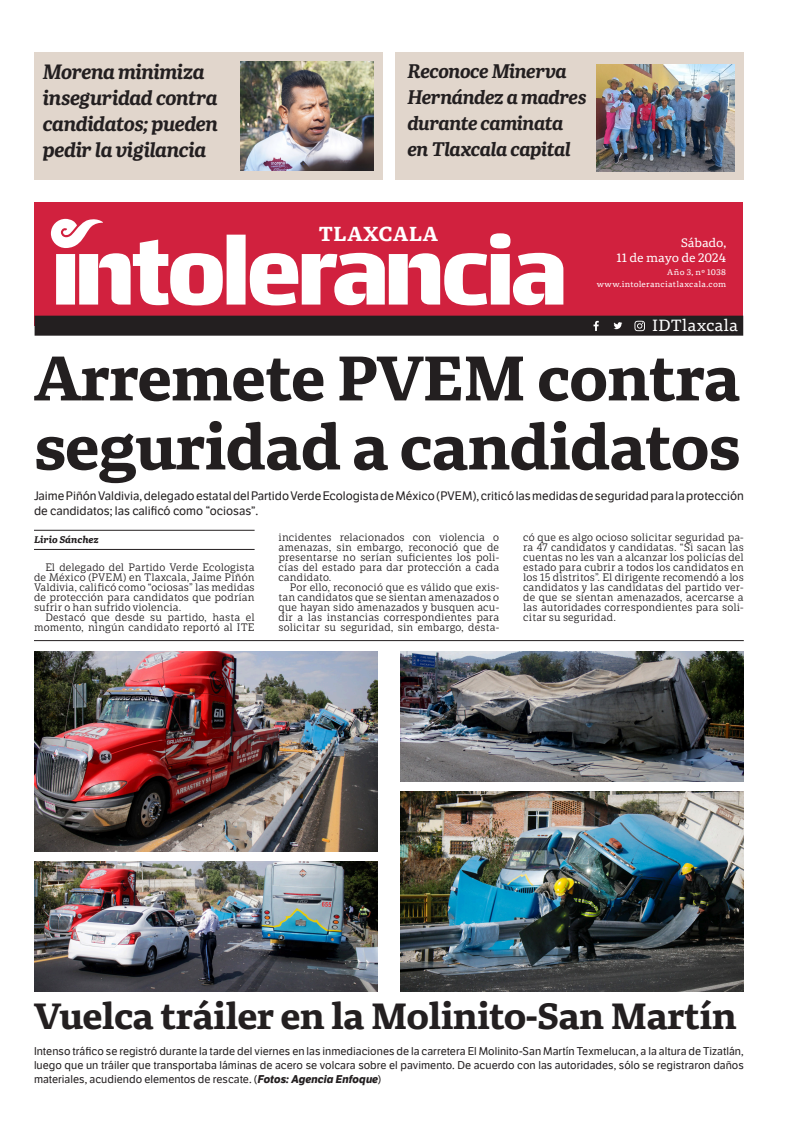
<style>
.page{position:relative;width:792px;height:1134px;background:#fff}
.page>*{position:absolute;margin:0;border:0;box-sizing:border-box;transform-origin:0 0}
.t1{font:700 62px/69px "Portada Text";letter-spacing:-.02em;color:#231f20}
.t2{font:700 36px "Portada Text";letter-spacing:-.02em;color:#231f20}
.t3{font:italic 700 20px/26px "Portada";letter-spacing:-.03em;color:#231f20}
.t4{font:700 20px "Portada Text";letter-spacing:.025em;color:#fff}
.t5{font:italic 700 19px/26px "Portada";letter-spacing:-.03em;color:#231f20}
.t6{font:16px "Portada Text";letter-spacing:-.01em;color:#fff}
.t7{font:12px/15px "LFT Etica";color:#231f20}
.t8{font:12px/15px "Portada Text";letter-spacing:-.02em;color:#fff;text-align:right}
.t9{font:11px/14px "LFT Etica";letter-spacing:.005em;color:#231f20;text-align:justify}
.t10{font:10.5px/10px "LFT Etica Sheriff";letter-spacing:.01em;color:#231f20;text-align:justify}
.t11{font:italic 700 9.5px "Portada Text";letter-spacing:-.01em;color:#231f20}
.t12{font:8px/12px "Portada Text";letter-spacing:.025em;color:#fff;text-align:right}
.s1{font-weight:700;font-style:italic}
</style>
<div class="page">
<div style="left:35px;top:202px;width:708px;height:124px;background:#d1213e"></div>
<div style="left:35px;top:316px;width:708px;height:20px;background:#231f20"></div>
<div style="left:227px;top:235px;width:19px;height:70px;background:#fff"></div>
<svg style="left:250px;top:233px;width:313px;height:72px"></svg>
<svg style="left:51px;top:218px;width:172px;height:87px"></svg>
<hr style="left:34px;top:530px;width:221px;height:1px;background:#231f20">
<hr style="left:34px;top:549px;width:221px;height:1px;background:#231f20">
<svg style="left:594px;top:321px;width:5px;height:10px"></svg>
<svg style="left:614px;top:322px;width:8px;height:7px"></svg>
<svg style="left:632px;top:318px;width:16px;height:16px"></svg>
<svg style="left:634px;top:321px;width:11px;height:10px"></svg>
<div style="left:395px;top:52px;width:349px;height:128px;background:#e1d6cc"></div>
<img style="left:596px;top:64px;width:139px;height:107px">
<div style="left:35px;top:52px;width:348px;height:127px;background:#e1d6cc"></div>
<img style="left:241px;top:61px;width:132px;height:109px">
<hr style="left:34px;top:640px;width:710px;height:1px;background:#231f20">
<img style="left:35px;top:651px;width:343px;height:200px">
<img style="left:401px;top:791px;width:343px;height:200px">
<img style="left:400px;top:651px;width:343px;height:130px">
<img style="left:34px;top:861px;width:343px;height:130px">
<h3 class="t3" style="left:43px;top:58px;width:177px">Morena minimiza inseguridad contra candidatos; pueden pedir la vigilancia</h3>
<h3 class="t5" style="left:407px;top:58px;width:181px">Reconoce Minerva<br>Hernández a madres durante caminata en Tlaxcala capital</h3>
<h3 class="t4" style="left:319px;top:219px;width:121px">TLAXCALA</h3>
<p class="t8" style="left:617px;top:235px;width:111px">Sábado,<br>11 de mayo de 2024</p>
<p class="t12" style="left:597px;top:266px;width:131px">Año 3, nº 1038 www.intoleranciatlaxcala.com</p>
<h3 class="t6" style="left:652px;top:315px;width:88px">IDTlaxcala</h3>
<h1 class="t1" style="left:34px;top:342px;width:708px">Arremete PVEM contra seguridad a candidatos</h1>
<p class="t7" style="left:34px;top:489px;width:711px">Jaime Piñón Valdivia, delegado estatal del Partido Verde Ecologista de México (PVEM), criticó las medidas de seguridad para la protección de candidatos; las calificó como “ociosas”.</p>
<p class="t11" style="left:34px;top:533px;width:66px">Lirio Sánchez</p>
<p class="t10" style="left:34px;top:562px;width:222px;text-indent:11px">El delegado del Partido Verde Ecologista de México (PVEM) en Tlaxcala, Jaime Piñón Valdivia, calificó como “ociosas” las medidas de protección para candidatos que podrían sufrir o han sufrido violencia.</p>
<p class="t10" style="left:34px;top:612px;width:222px;text-align:right">Destacó que desde su partido, hasta el momento, ningún candidato reportó al ITE</p>
<p class="t10" style="left:279px;top:532px;width:222px">incidentes relacionados con violencia o amenazas, sin embargo, reconoció que de presentarse no serían suficientes los poli&shy;cías del estado para dar protección a cada candidato.</p>
<p class="t10" style="left:279px;top:582px;width:222px;text-indent:11px">Por ello, reconoció que es válido que exis&shy;tan candidatos que se sientan amenazados o que hayan sido amenazados y busquen acu&shy;dir a las instancias correspondientes para solicitar su seguridad, sin embargo, desta-</p>
<p class="t10" style="left:523px;top:532px;width:222px">có que es algo ocioso solicitar seguridad pa&shy;ra 47 candidatos y candidatas. “Si sacan las cuentas no les van a alcanzar los policías del estado para cubrir a todos los candidatos en los 15 distritos”. El dirigente recomendó a los candidatos y las candidatas del partido ver&shy;de que se sientan amenazados, acercarse a las autoridades correspondientes para soli&shy;citar su seguridad.</p>
<h2 class="t2" style="left:34px;top:989px;width:704px">Vuelca tráiler en la Molinito-San Martín</h2>
<p class="t9" style="left:34px;top:1044px;width:711px">Intenso tráfico se registró durante la tarde del viernes en las inmediaciones de la carretera El Molinito-San Martín Texmelucan, a la altura de Tizatlán, luego que un tráiler que transportaba láminas de acero se volcara sobre el pavimento. De acuerdo con las autoridades, sólo se registraron daños materiales, acudiendo elementos de rescate. (<span class="s1">Fotos: Agencia Enfoque</span>)</p>
</div>
